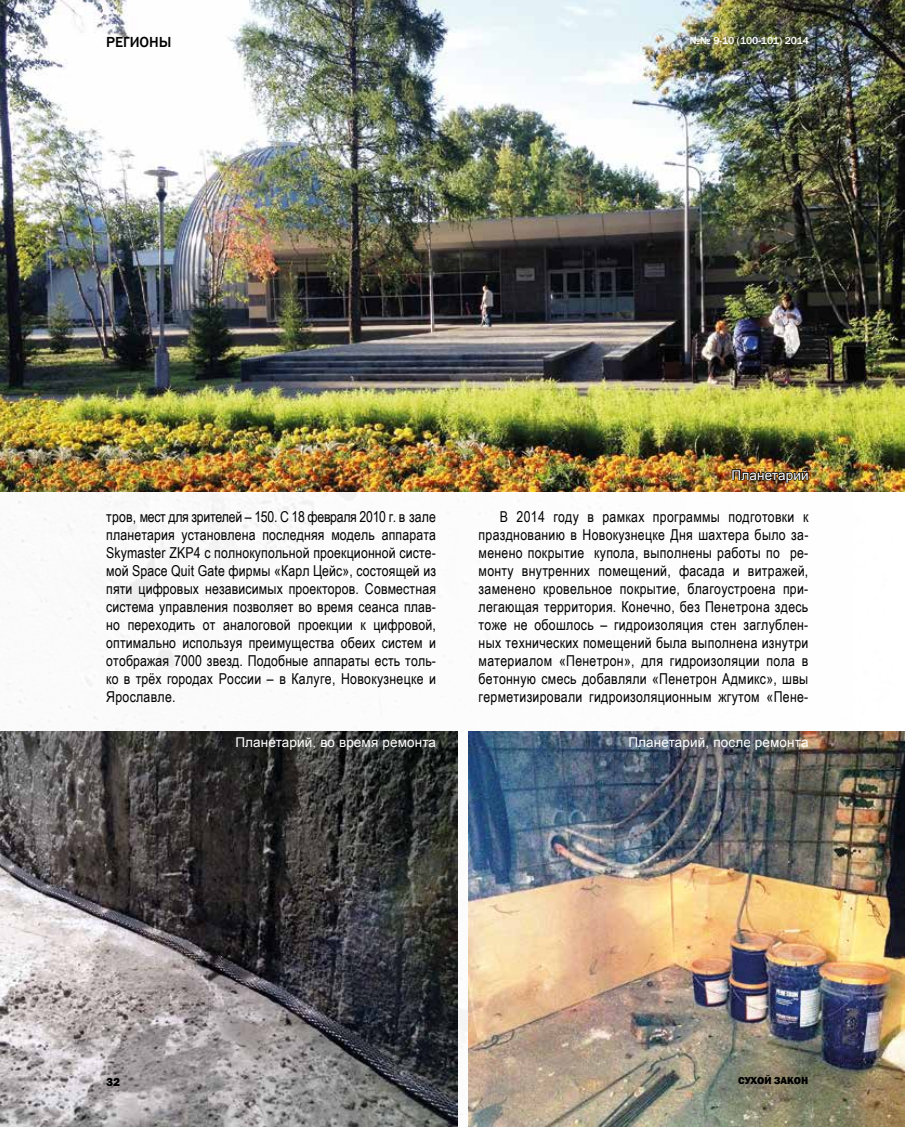
<style>
.page{position:relative;width:915px;height:1127px;background:#fff}
.page>*{position:absolute;margin:0;border:0;box-sizing:border-box;transform-origin:0 0}
.t1{font:15px/18px "Arial Narrow";letter-spacing:.02em;color:#000;text-align:justify}
.t2{font:500 15px "Franklin Gothic";color:#000}
.t3{font:13.5px "Arial";letter-spacing:.01em;color:#fff}
.t4{font:800 12px "Franklin Gothic";color:#000}
.t5{font:500 10.5px "Franklin Gothic";letter-spacing:-.01em;color:#fff}
.t6{font:800 10.5px "Franklin Gothic";color:#000}
</style>
<div class="page">
<img style="left:0;top:0;width:905px;height:1127px">
<img style="left:0;top:0;width:903px;height:491px">
<img style="left:0;top:731px;width:457px;height:396px">
<img style="left:468px;top:731px;width:435px;height:396px">
<svg style="left:730px;top:468px;width:78px;height:16px"></svg>
<p class="t2" style="left:106px;top:33px;width:67px">РЕГИОНЫ</p>
<p class="t5" style="left:689px;top:34px;width:121px">№№ 9-10 (100-101) 2014</p>
<p class="t3" style="left:731px;top:466px;width:78px">Планетарий</p>
<p class="t1" style="left:106px;top:507px;width:331px">тров, мест для зрителей – 150. С 18 февраля 2010 г. в зале планетария установлена последняя модель аппарата Skymaster ZKP4 с полнокупольной проекционной систе&shy;мой Space Quit Gate фирмы «Карл Цейс», состоящей из пяти цифровых независимых проекторов. Совместная система управления позволяет во время сеанса плав&shy;но переходить от аналоговой проекции к цифровой, оптимально используя преимущества обеих систем и отображая 7000 звезд. Подобные аппараты есть толь&shy;ко в трёх городах России – в Калуге, Новокузнецке и Ярославле.</p>
<p class="t1" style="left:478px;top:507px;width:331px;text-indent:21px">В 2014 году в рамках программы подготовки к празднованию в Новокузнецке Дня шахтера было за&shy;менено покрытие купола, выполнены работы по ре&shy;монту внутренних помещений, фасада и витражей, заменено кровельное покрытие, благоустроена при&shy;легающая территория. Конечно, без Пенетрона здесь тоже не обошлось – гидроизоляция стен заглублен&shy;ных технических помещений была выполнена изнутри материалом «Пенетрон», для гидроизоляции пола в бетонную смесь добавляли «Пенетрон Адмикс», швы герметизировали гидроизоляционным жгутом «Пене-</p>
<p class="t3" style="left:235px;top:733px;width:202px">Планетарий, во время ремонта</p>
<p class="t3" style="left:628px;top:733px;width:181px">Планетарий, после ремонта</p>
<p class="t4" style="left:106px;top:1074px;width:16px">32</p>
<p class="t6" style="left:737px;top:1074px;width:72px">СУХОЙ ЗАКОН</p>
</div>
